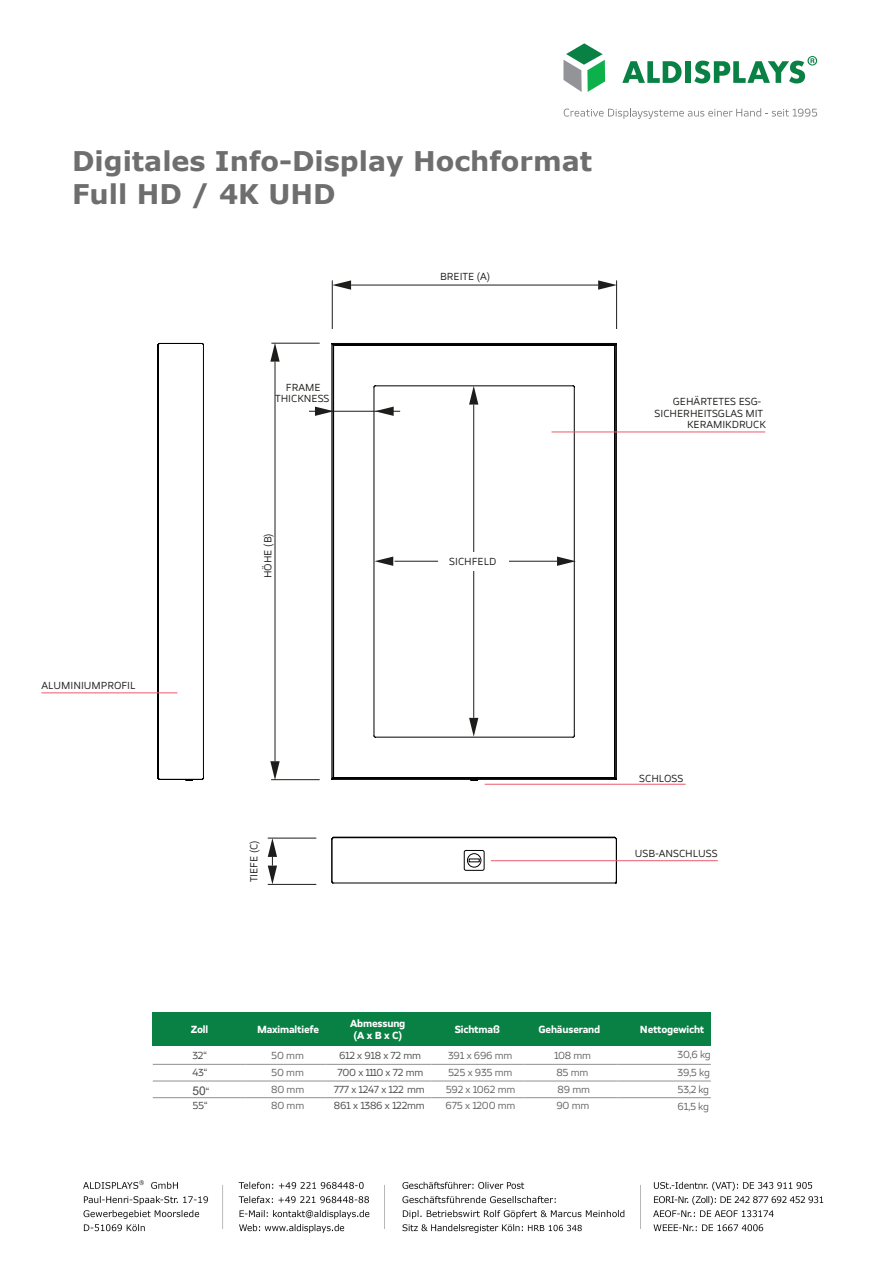
<style>
.page{position:relative;width:893px;height:1263px;background:#fff}
.page>*{position:absolute;margin:0;border:0;box-sizing:border-box;transform-origin:0 0}
.t1{font:700 27.15px/32.5px "Verdana";color:#6e6e6e}
.t2{font:12px "Arial";color:#4a4a49}
.t3{font:700 9.9px/11.9px "TT Severs";letter-spacing:-.02em;color:#fff;text-align:center}
.t4{font:9.75px/11.7px "TT Severs";color:#1d1d1b;text-align:center}
.t5{font:9.75px "TT Severs";letter-spacing:-.02em;color:#646363}
.t6{font:9.75px "TT Severs";letter-spacing:-.02em;color:#4a4a49}
.s1{font-family:"TT Severs";font-size:9.75px}
</style>
<div class="page">
<svg style="left:622px;top:61px;width:60px;height:22px"></svg>
<div style="left:685px;top:61px;width:6px;height:22px;background:#098044"></div>
<svg style="left:694px;top:56px;width:123px;height:27px"></svg>
<svg style="left:563px;top:43px;width:42px;height:49px"></svg>
<svg style="left:564px;top:108px;width:253px;height:11px"></svg>
<svg style="left:331px;top:343px;width:286px;height:438px"></svg>
<svg style="left:157px;top:343px;width:47px;height:438px"></svg>
<hr style="left:333px;top:837px;width:282px;height:1px;background:#000">
<hr style="left:333px;top:883px;width:282px;height:1px;background:#000">
<hr style="left:616px;top:839px;width:1px;height:43px;background:#000">
<hr style="left:331px;top:839px;width:1px;height:43px;background:#000">
<div style="left:464px;top:850px;width:20px;height:21px;border:1px solid #000;border-radius:2px"></div>
<div style="left:467px;top:853px;width:14px;height:14px;border:1px solid #000;border-radius:50%"></div>
<hr style="left:551px;top:432px;width:214px;height:1px;background:#eb5a6c">
<hr style="left:491px;top:860px;width:227px;height:1px;background:#eb5a6c">
<hr style="left:41px;top:692px;width:136px;height:1px;background:#eb5a6c">
<hr style="left:485px;top:784px;width:201px;height:1px;background:#eb5a6c">
<hr style="left:275px;top:362px;width:1px;height:399px;background:#1d1d1b">
<hr style="left:473px;top:405px;width:1px;height:313px;background:#1d1d1b">
<hr style="left:351px;top:285px;width:247px;height:1px;background:#1d1d1b">
<hr style="left:395px;top:561px;width:162px;height:1px;background:#1d1d1b">
<hr style="left:309px;top:411px;width:91px;height:1px;background:#1d1d1b">
<svg style="left:270px;top:344px;width:10px;height:18px"></svg>
<svg style="left:469px;top:386px;width:9px;height:19px"></svg>
<svg style="left:598px;top:280px;width:18px;height:10px"></svg>
<svg style="left:557px;top:556px;width:19px;height:10px"></svg>
<svg style="left:315px;top:407px;width:19px;height:9px"></svg>
<svg style="left:270px;top:761px;width:10px;height:18px"></svg>
<svg style="left:469px;top:718px;width:9px;height:19px"></svg>
<svg style="left:268px;top:839px;width:9px;height:45px"></svg>
<svg style="left:333px;top:280px;width:18px;height:10px"></svg>
<svg style="left:374px;top:556px;width:19px;height:10px"></svg>
<svg style="left:375px;top:407px;width:19px;height:9px"></svg>
<hr style="left:271px;top:343px;width:49px;height:1px;background:#1d1d1b">
<hr style="left:268px;top:838px;width:48px;height:1px;background:#1d1d1b">
<hr style="left:616px;top:280px;width:1px;height:49px;background:#1d1d1b">
<hr style="left:271px;top:779px;width:49px;height:1px;background:#1d1d1b">
<hr style="left:268px;top:884px;width:48px;height:1px;background:#1d1d1b">
<hr style="left:332px;top:280px;width:1px;height:49px;background:#1d1d1b">
<div style="left:439px;top:552px;width:70px;height:19px;background:#fff"></div>
<div style="left:617px;top:1012px;width:94px;height:34px;background:#098044"></div>
<div style="left:524px;top:1012px;width:93px;height:34px;background:#098044"></div>
<div style="left:431px;top:1012px;width:93px;height:34px;background:#098044"></div>
<div style="left:326px;top:1012px;width:105px;height:34px;background:#098044"></div>
<div style="left:246px;top:1012px;width:80px;height:34px;background:#098044"></div>
<div style="left:153px;top:1012px;width:93px;height:34px;background:#098044"></div>
<hr style="left:153px;top:1080px;width:93px;height:1px;background:#9d9d9c">
<hr style="left:326px;top:1080px;width:105px;height:1px;background:#9d9d9c">
<hr style="left:246px;top:1080px;width:80px;height:1px;background:#9d9d9c">
<hr style="left:431px;top:1080px;width:93px;height:1px;background:#9d9d9c">
<hr style="left:524px;top:1080px;width:93px;height:1px;background:#9d9d9c">
<hr style="left:617px;top:1080px;width:94px;height:1px;background:#9d9d9c">
<hr style="left:153px;top:1064px;width:93px;height:1px;background:#9d9d9c">
<hr style="left:246px;top:1064px;width:80px;height:1px;background:#9d9d9c">
<hr style="left:326px;top:1064px;width:105px;height:1px;background:#9d9d9c">
<hr style="left:431px;top:1064px;width:93px;height:1px;background:#9d9d9c">
<hr style="left:524px;top:1064px;width:93px;height:1px;background:#9d9d9c">
<hr style="left:617px;top:1064px;width:94px;height:1px;background:#9d9d9c">
<hr style="left:153px;top:1097px;width:93px;height:1px;background:#9d9d9c">
<hr style="left:246px;top:1097px;width:80px;height:1px;background:#9d9d9c">
<hr style="left:326px;top:1097px;width:105px;height:1px;background:#9d9d9c">
<hr style="left:431px;top:1097px;width:93px;height:1px;background:#9d9d9c">
<hr style="left:524px;top:1097px;width:93px;height:1px;background:#9d9d9c">
<hr style="left:617px;top:1097px;width:94px;height:1px;background:#9d9d9c">
<img style="left:83px;top:1180px;width:741px;height:53px">
<h1 class="t1" style="left:72px;top:144px;width:522px">Digitales Info-Display Hochformat<br>Full HD / 4K UHD</h1>
<p class="t4" style="left:41px;top:680px;width:96px">ALUMINIUMPROFIL</p>
<p class="t4" style="left:275px;top:381px;width:56px">FRAME<br>THICKNESS</p>
<p class="t4" style="left:262px;top:578px;width:46px;rotate:-90deg">HÖHE (B)</p>
<p class="t4" style="left:248px;top:882px;width:43px;rotate:-90deg">TIEFE (C)</p>
<p class="t4" style="left:440px;top:271px;width:52px">BREITE (A)</p>
<p class="t4" style="left:449px;top:555px;width:49px">SICHFELD</p>
<p class="t4" style="left:673px;top:395px;width:90px">GEHÄRTETES ESG-</p>
<p class="t4" style="left:655px;top:407px;width:110px">SICHERHEITSGLAS MIT</p>
<p class="t4" style="left:687px;top:419px;width:80px">KERAMIKDRUCK</p>
<p class="t4" style="left:639px;top:772px;width:46px">SCHLOSS</p>
<p class="t4" style="left:635px;top:848px;width:84px">USB-ANSCHLUSS</p>
<p class="t3" style="left:191px;top:1023px;width:19px">Zoll</p>
<p class="t3" style="left:257px;top:1023px;width:64px">Maximaltiefe</p>
<p class="t3" style="left:350px;top:1017px;width:57px">Abmessung (A x B x C)</p>
<p class="t3" style="left:455px;top:1023px;width:47px">Sichtmaß</p>
<p class="t3" style="left:538px;top:1023px;width:63px">Gehäuserand</p>
<p class="t3" style="left:640px;top:1023px;width:66px">Nettogewicht</p>
<p class="t6" style="left:192px;top:1049px;width:16px">32“</p>
<p class="t5" style="left:271px;top:1049px;width:34px">50 mm</p>
<p class="t6" style="left:339px;top:1049px;width:84px">612 x 918 x 72 mm</p>
<p class="t5" style="left:448px;top:1049px;width:66px">391 x 696 mm</p>
<p class="t5" style="left:554px;top:1049px;width:38px">108 mm</p>
<p class="t5" style="left:678px;top:1048px;width:35px">30,6 kg</p>
<p class="t6" style="left:192px;top:1066px;width:16px">43“</p>
<p class="t5" style="left:271px;top:1066px;width:34px">50 mm</p>
<p class="t6" style="left:337px;top:1066px;width:87px">700 x 1110 x 72 mm</p>
<p class="t5" style="left:448px;top:1066px;width:66px">525 x 935 mm</p>
<p class="t5" style="left:556px;top:1066px;width:34px">85 mm</p>
<p class="t5" style="left:678px;top:1066px;width:34px">39,5 kg</p>
<p class="t2" style="left:192px;top:1082px;width:18px">50<span class="s1">“</span></p>
<p class="t5" style="left:271px;top:1083px;width:34px">80 mm</p>
<p class="t6" style="left:334px;top:1083px;width:92px">777 x 1247 x 122 mm</p>
<p class="t5" style="left:446px;top:1083px;width:71px">592 x 1062 mm</p>
<p class="t5" style="left:557px;top:1083px;width:34px">89 mm</p>
<p class="t5" style="left:678px;top:1083px;width:33px">53,2 kg</p>
<p class="t6" style="left:192px;top:1099px;width:17px">55“</p>
<p class="t5" style="left:271px;top:1099px;width:34px">80 mm</p>
<p class="t6" style="left:334px;top:1099px;width:92px">861 x 1386 x 122mm</p>
<p class="t5" style="left:446px;top:1099px;width:71px">675 x 1200 mm</p>
<p class="t5" style="left:556px;top:1099px;width:34px">90 mm</p>
<p class="t5" style="left:678px;top:1100px;width:33px">61,5 kg</p>
</div>
